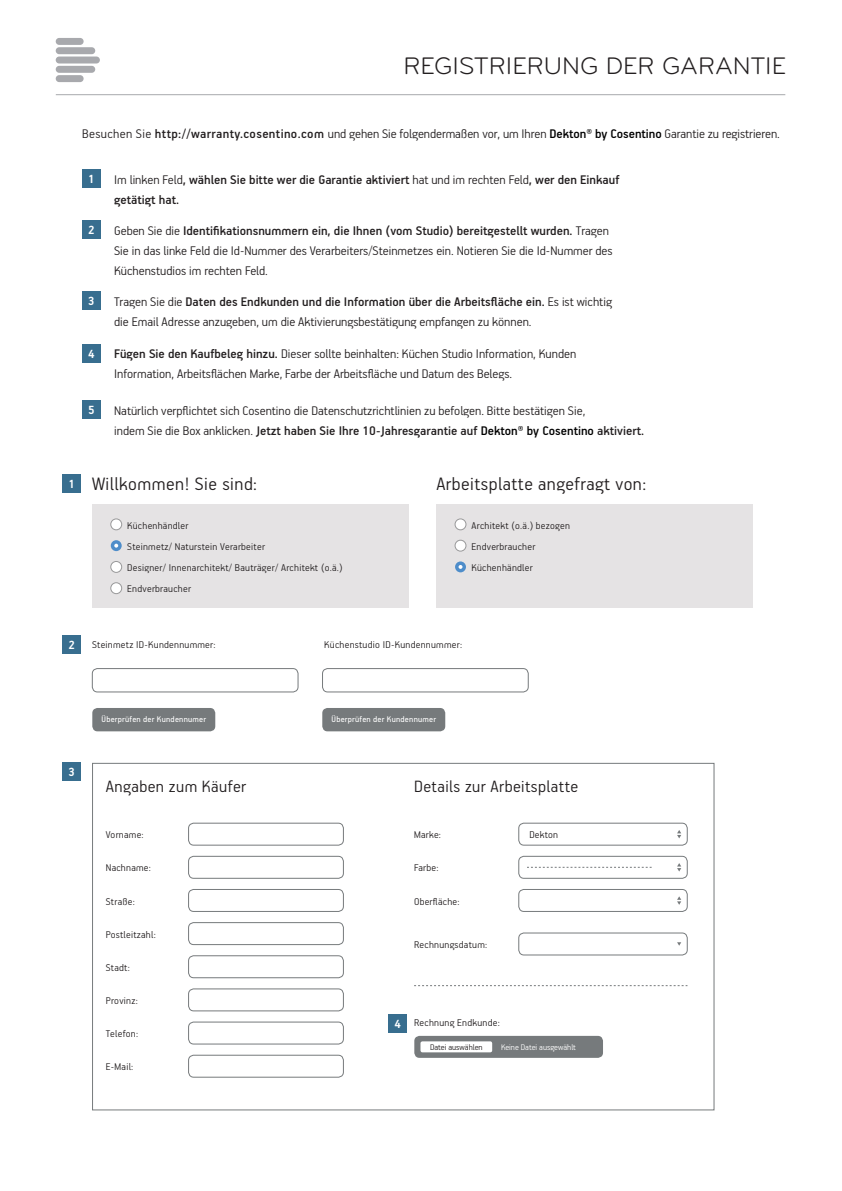
<style>
.page{position:relative;width:842px;height:1191px;background:#fff}
.page>*{position:absolute;margin:0;border:0;box-sizing:border-box;transform-origin:0 0}
.t1{font:24.8px "Bryant Pro Regular Alternate";color:#231f20}
.t2{font:300 20.2px "PF Handbook Pro";letter-spacing:.025em;color:#231f20}
.t3{font:300 18.4px "PF Handbook Pro";letter-spacing:.025em;color:#231f20}
.t4{font:300 14px/20px "PF Handbook Pro";color:#231f20}
.t5{font:500 14px/20px "PF Handbook Pro";color:#231f20}
.t6{font:700 13.2px "PF Handbook Pro";color:#fff}
.t7{font:300 11px/21.2px "PF Handbook Pro";letter-spacing:.025em;color:#231f20}
.t8{font:9.2px "PF Handbook Pro";letter-spacing:.025em;color:#fff}
.t9{font:300 9.2px "PF Handbook Pro";color:#fff}
.t10{font:300 9.2px "PF Handbook Pro";color:#231f20}
.s1{font-weight:500}
.s2{font-weight:500;color:#000}
.s3{font-weight:300}
</style>
<div class="page">
<hr style="left:56px;top:94px;width:729px;height:1px;background:#a8a9ad">
<svg style="left:56px;top:38px;width:44px;height:44px"></svg>
<div style="left:82px;top:169px;width:19px;height:19px;background:#386e8f"></div>
<div style="left:63px;top:474px;width:18px;height:18px;background:#386e8f"></div>
<div style="left:82px;top:220px;width:19px;height:18px;background:#386e8f"></div>
<div style="left:63px;top:635px;width:18px;height:18px;background:#386e8f"></div>
<div style="left:82px;top:292px;width:19px;height:18px;background:#386e8f"></div>
<div style="left:63px;top:762px;width:18px;height:18px;background:#386e8f"></div>
<div style="left:82px;top:344px;width:19px;height:18px;background:#386e8f"></div>
<div style="left:389px;top:1014px;width:18px;height:18px;background:#386e8f"></div>
<div style="left:82px;top:400px;width:19px;height:18px;background:#386e8f"></div>
<div style="left:92px;top:504px;width:316px;height:104px;background:#e5e3e4"></div>
<div style="left:436px;top:504px;width:316px;height:104px;background:#e5e3e4"></div>
<div style="left:111px;top:519px;width:11px;height:11px;background:#fff;border-radius:50%"></div>
<div style="left:111px;top:519px;width:11px;height:11px;border:1px solid #99999a;border-radius:50%"></div>
<div style="left:111px;top:540px;width:11px;height:11px;background:#4e8dca;border-radius:50%"></div>
<div style="left:111px;top:561px;width:11px;height:11px;background:#fff;border-radius:50%"></div>
<div style="left:111px;top:561px;width:11px;height:11px;border:1px solid #99999a;border-radius:50%"></div>
<div style="left:111px;top:583px;width:11px;height:10px;background:#fff;border-radius:50%"></div>
<div style="left:111px;top:582px;width:11px;height:12px;border:1px solid #99999a;border-radius:50%"></div>
<div style="left:455px;top:519px;width:11px;height:11px;background:#fff;border-radius:50%"></div>
<div style="left:455px;top:519px;width:11px;height:11px;border:1px solid #99999a;border-radius:50%"></div>
<div style="left:455px;top:540px;width:11px;height:11px;background:#fff;border-radius:50%"></div>
<div style="left:455px;top:540px;width:11px;height:11px;border:1px solid #99999a;border-radius:50%"></div>
<div style="left:455px;top:561px;width:11px;height:11px;background:#4e8dca;border-radius:50%"></div>
<svg style="left:114px;top:543px;width:4px;height:4px"></svg>
<svg style="left:458px;top:565px;width:4px;height:4px"></svg>
<div style="left:92px;top:708px;width:123px;height:23px;background:#767a7c;border-radius:5px"></div>
<div style="left:92px;top:668px;width:206px;height:24px;border:1px solid #767a7c;border-radius:5px"></div>
<div style="left:322px;top:668px;width:206px;height:24px;border:1px solid #767a7c;border-radius:5px"></div>
<div style="left:518px;top:823px;width:169px;height:22px;border:1px solid #767a7c;border-radius:5px"></div>
<div style="left:518px;top:856px;width:169px;height:22px;border:1px solid #767a7c;border-radius:5px"></div>
<div style="left:518px;top:889px;width:169px;height:22px;border:1px solid #767a7c;border-radius:5px"></div>
<div style="left:518px;top:932px;width:169px;height:23px;border:1px solid #767a7c;border-radius:5px"></div>
<div style="left:188px;top:823px;width:156px;height:22px;border:1px solid #767a7c;border-radius:5px"></div>
<div style="left:188px;top:856px;width:156px;height:22px;border:1px solid #767a7c;border-radius:5px"></div>
<div style="left:188px;top:889px;width:156px;height:22px;border:1px solid #767a7c;border-radius:5px"></div>
<div style="left:188px;top:922px;width:156px;height:22px;border:1px solid #767a7c;border-radius:5px"></div>
<div style="left:188px;top:955px;width:156px;height:23px;border:1px solid #767a7c;border-radius:5px"></div>
<div style="left:188px;top:988px;width:156px;height:23px;border:1px solid #767a7c;border-radius:5px"></div>
<div style="left:188px;top:1021px;width:156px;height:23px;border:1px solid #767a7c;border-radius:5px"></div>
<div style="left:188px;top:1055px;width:156px;height:22px;border:1px solid #767a7c;border-radius:5px"></div>
<div style="left:414px;top:1036px;width:189px;height:21px;background:#767a7c;border-radius:5px"></div>
<div style="left:420px;top:1041px;width:72px;height:11px;background:#fff;border-radius:2px"></div>
<svg style="left:677px;top:830px;width:4px;height:8px"></svg>
<svg style="left:677px;top:863px;width:4px;height:8px"></svg>
<svg style="left:677px;top:896px;width:4px;height:9px"></svg>
<svg style="left:527px;top:867px;width:125px;height:1px"></svg>
<svg style="left:414px;top:985px;width:273px;height:1px"></svg>
<div style="left:322px;top:708px;width:123px;height:23px;background:#767a7c;border-radius:5px"></div>
<h1 class="t1" style="left:403px;top:53px;width:384px">REGISTRIERUNG DER GARANTIE</h1>
<p class="t4" style="left:82px;top:123px;width:699px">Besuchen Sie <span class="s1">http://warranty.cosentino.com</span> und gehen Sie folgendermaßen vor, um Ihren <span class="s2">Dekton® by Cosentino</span> Garantie zu registrieren.</p>
<p class="t5" style="left:114px;top:169px;width:507px"><span class="s3">Im linken Feld</span>, wählen Sie bitte wer die Garantie aktiviert <span class="s3">hat und im rechten Feld</span>, wer den Einkauf getätigt hat.</p>
<p class="t4" style="left:114px;top:220px;width:500px">Geben Sie die <span class="s1">Identifikationsnummern ein, die Ihnen (vom Studio) bereitgestellt wurden.</span> Tragen<br>Sie in das linke Feld die Id-Nummer des Verarbeiters/Steinmetzes ein. Notieren Sie die Id-Nummer des<br>Küchenstudios im rechten Feld.</p>
<p class="t4" style="left:114px;top:291px;width:499px">Tragen Sie die <span class="s1">Daten des Endkunden und die Information über die Arbeitsfläche ein.</span> Es ist wichtig die Email Adresse anzugeben, um die Aktivierungsbestätigung empfangen zu können.</p>
<p class="t4" style="left:114px;top:343px;width:464px"><span class="s1">Fügen Sie den Kaufbeleg hinzu.</span> Dieser sollte beinhalten: Küchen Studio Information, Kunden<br>Information, Arbeitsflächen Marke, Farbe der Arbeitsfläche und Datum des Belegs.</p>
<p class="t4" style="left:114px;top:400px;width:531px">Natürlich verpflichtet sich Cosentino die Datenschutzrichtlinien zu befolgen. Bitte bestätigen Sie,<br>indem Sie die Box anklicken. <span class="s1">Jetzt haben Sie Ihre 10-Jahresgarantie auf</span> <span class="s2">Dekton® by Cosentino</span> <span class="s1">aktiviert.</span></p>
<p class="t6" style="left:88px;top:171px;width:8px">1</p>
<p class="t6" style="left:88px;top:222px;width:8px">2</p>
<p class="t6" style="left:88px;top:293px;width:8px">3</p>
<p class="t6" style="left:88px;top:345px;width:8px">4</p>
<p class="t6" style="left:88px;top:402px;width:8px">5</p>
<p class="t6" style="left:69px;top:476px;width:8px">1</p>
<h2 class="t2" style="left:92px;top:471px;width:166px">Willkommen! Sie sind:</h2>
<h2 class="t2" style="left:436px;top:471px;width:211px">Arbeitsplatte angefragt von:</h2>
<p class="t7" style="left:127px;top:514px;width:217px">Küchenhändler<br>Steinmetz/ Naturstein Verarbeiter<br>Designer/ Innenarchitekt/ Bauträger/ Architekt (o.ä.)<br>Endverbraucher</p>
<p class="t7" style="left:471px;top:514px;width:100px">Architekt (o.ä.) bezogen<br>Endverbraucher<br>Küchenhändler</p>
<p class="t6" style="left:69px;top:636px;width:8px">2</p>
<p class="t7" style="left:92px;top:633px;width:125px">Steinmetz ID-Kundennummer:</p>
<p class="t7" style="left:324px;top:633px;width:139px">Küchenstudio ID-Kundennummer:</p>
<p class="t6" style="left:69px;top:763px;width:8px">3</p>
<p class="t8" style="left:102px;top:714px;width:106px">Überprüfen der Kundennumer</p>
<p class="t8" style="left:331px;top:714px;width:106px">Überprüfen der Kundennumer</p>
<h3 class="t3" style="left:106px;top:775px;width:142px">Angaben zum Käufer</h3>
<p class="t7" style="left:106px;top:824px;width:39px">Vorname:</p>
<p class="t7" style="left:414px;top:824px;width:28px">Marke:</p>
<p class="t7" style="left:106px;top:857px;width:47px">Nachname:</p>
<p class="t7" style="left:414px;top:857px;width:26px">Farbe:</p>
<p class="t7" style="left:106px;top:890px;width:31px">Straße:</p>
<p class="t7" style="left:414px;top:890px;width:47px">Oberfläche:</p>
<p class="t7" style="left:414px;top:933px;width:75px">Rechnungsdatum:</p>
<h3 class="t3" style="left:414px;top:775px;width:166px">Details zur Arbeitsplatte</h3>
<p class="t7" style="left:529px;top:823px;width:30px">Dekton</p>
<p class="t7" style="left:106px;top:923px;width:51px">Postleitzahl:</p>
<p class="t7" style="left:106px;top:956px;width:25px">Stadt:</p>
<p class="t7" style="left:106px;top:989px;width:34px">Provinz:</p>
<p class="t7" style="left:106px;top:1022px;width:34px">Telefon:</p>
<p class="t7" style="left:106px;top:1056px;width:29px">E-Mail:</p>
<p class="t7" style="left:414px;top:1011px;width:87px">Rechnung Endkunde:</p>
<p class="t6" style="left:394px;top:1015px;width:8px">4</p>
<p class="t10" style="left:430px;top:1041px;width:54px">Datei auswählen</p>
<p class="t9" style="left:501px;top:1042px;width:76px">Keine Datei ausgewählt</p>
</div>
